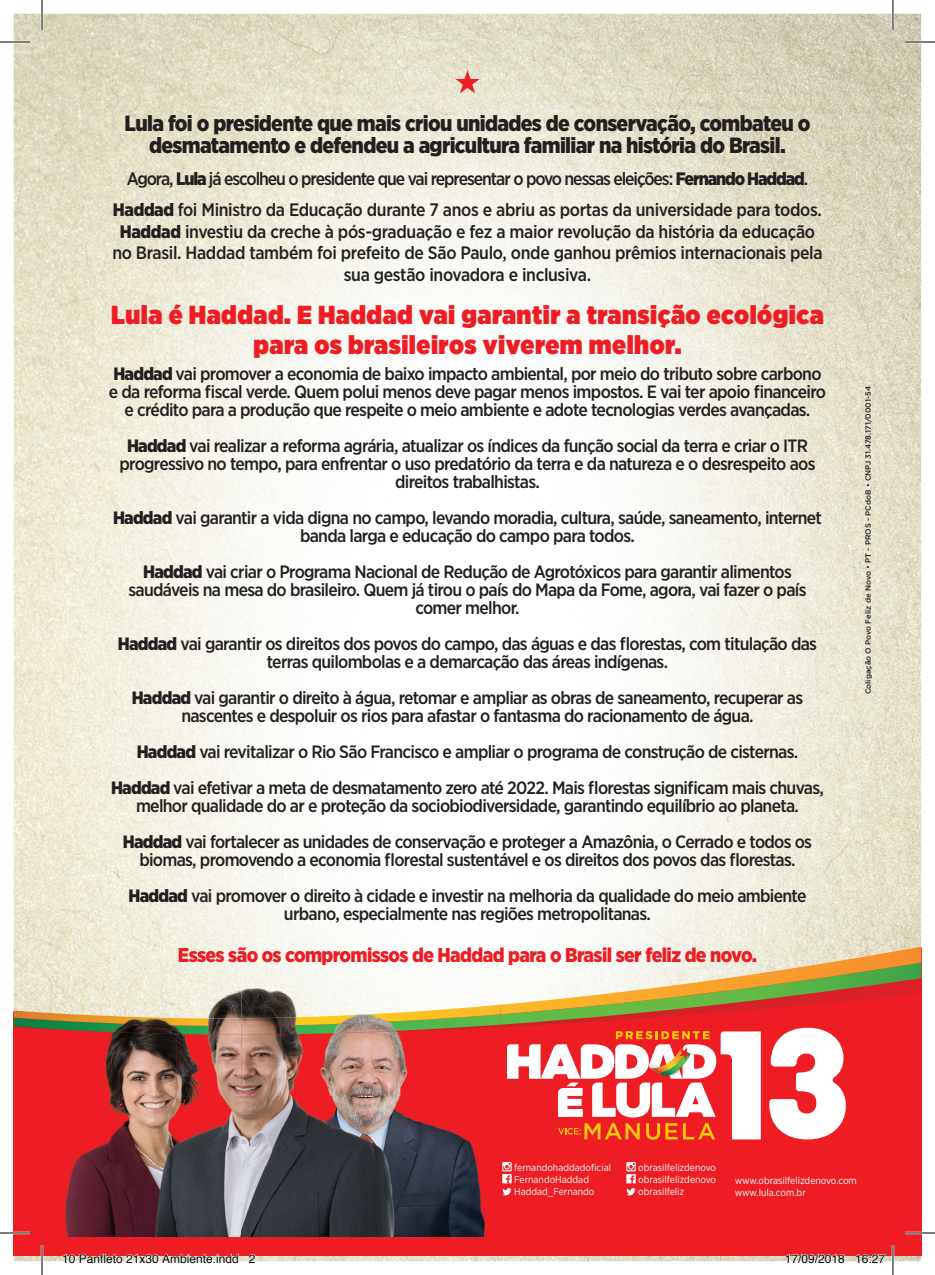
<style>
.page{position:relative;width:935px;height:1275px;background:#fff}
.page>*{position:absolute;margin:0;border:0;box-sizing:border-box;transform-origin:0 0}
.t1{font:900 26px/29.6px "Gotham Narrow";letter-spacing:.02em;color:#ee1d23;text-align:center}
.t2{font:900 22px/22.4px "Gotham Narrow";letter-spacing:-.03em;color:#231f20;text-align:center}
.t3{font:900 20px "Gotham Narrow";letter-spacing:-.03em;color:#ee1d23}
.t4{font:500 18px/21.6px "Gotham Narrow";letter-spacing:-.02em;color:#231f20;text-align:center}
.t5{font:500 18px/31.2px "Gotham Narrow";letter-spacing:-.04em;color:#231f20;text-align:center}
.t6{font:500 17.8px/18px "Gotham Narrow";letter-spacing:-.04em;color:#231f20;text-align:center}
.t7{font:12px "Helvetica";color:#000}
.t8{font:10px/12px "Gotham Narrow";color:#fff}
.t9{font:500 7.6px "Gotham";color:#231f20}
.s1{font-weight:900}
</style>
<div class="page">
<img style="left:14px;top:14px;width:907px;height:1247px">
<svg style="left:455px;top:70px;width:24px;height:23px"></svg>
<svg style="left:14px;top:925px;width:907px;height:330px;background:#ee5e5e"></svg>
<svg style="left:14px;top:962px;width:907px;height:66px"></svg>
<svg style="left:500px;top:974px;width:346px;height:40px"></svg>
<img style="left:47px;top:976px;width:65px;height:36px">
<img style="left:112px;top:976px;width:259px;height:36px">
<img style="left:371px;top:976px;width:65px;height:34px">
<img style="left:436px;top:976px;width:64px;height:28px">
<img style="left:47px;top:1034px;width:65px;height:202px">
<img style="left:112px;top:1034px;width:64px;height:202px">
<img style="left:176px;top:1034px;width:130px;height:62px">
<img style="left:306px;top:1034px;width:65px;height:62px">
<img style="left:371px;top:1034px;width:65px;height:62px">
<img style="left:436px;top:1019px;width:64px;height:77px">
<img style="left:176px;top:1096px;width:324px;height:140px">
<img style="left:436px;top:1024px;width:64px;height:8px">
<img style="left:47px;top:1026px;width:389px;height:8px">
<img style="left:47px;top:1012px;width:194px;height:14px">
<img style="left:241px;top:1010px;width:195px;height:16px">
<img style="left:436px;top:1004px;width:64px;height:15px">
<svg style="left:769px;top:1027px;width:76px;height:112px"></svg>
<svg style="left:507px;top:1031px;width:253px;height:108px"></svg>
<svg style="left:502px;top:1162px;width:9px;height:33px"></svg>
<svg style="left:626px;top:1162px;width:9px;height:33px"></svg>
<hr style="left:0;top:41px;width:30px;height:2px;background:#fff">
<hr style="left:904px;top:41px;width:30px;height:2px;background:#fff">
<hr style="left:0;top:1231px;width:30px;height:3px;background:#fff">
<hr style="left:904px;top:1231px;width:30px;height:3px;background:#fff">
<hr style="left:41px;top:0;width:2px;height:30px;background:#fff">
<hr style="left:41px;top:1245px;width:2px;height:30px;background:#fff">
<hr style="left:891px;top:0;width:3px;height:30px;background:#fff">
<hr style="left:891px;top:1245px;width:3px;height:30px;background:#fff">
<hr style="left:0;top:42px;width:30px;height:1px;background:#000">
<hr style="left:904px;top:42px;width:30px;height:1px;background:#000">
<hr style="left:0;top:1232px;width:30px;height:1px;background:#000">
<hr style="left:904px;top:1232px;width:30px;height:1px;background:#000">
<hr style="left:42px;top:0;width:1px;height:30px;background:#000">
<hr style="left:42px;top:1245px;width:1px;height:30px;background:#000">
<hr style="left:892px;top:0;width:1px;height:30px;background:#000">
<hr style="left:892px;top:1245px;width:1px;height:30px;background:#000">
<svg style="left:62px;top:1253px;width:177px;height:9px"></svg>
<svg style="left:248px;top:1253px;width:8px;height:9px"></svg>
<svg style="left:785px;top:1253px;width:60px;height:9px"></svg>
<svg style="left:855px;top:1253px;width:30px;height:9px"></svg>
<p class="t2" style="left:125px;top:111px;width:687px">Lula foi o presidente que mais criou unidades de conservação, combateu o desmatamento e defendeu a agricultura familiar na história do Brasil.</p>
<p class="t5" style="left:113px;top:163px;width:710px">Agora, <span class="s1">Lula</span> já escolheu o presidente que vai representar o povo nessas eleições: <span class="s1">Fernando Haddad</span>.<br><span class="s1">Haddad</span> foi Ministro da Educação durante 7 anos e abriu as portas da universidade para todos.</p>
<p class="t4" style="left:112px;top:220px;width:711px"><span class="s1">Haddad</span> investiu da creche à pós-graduação e fez a maior revolução da história da educação no Brasil. Haddad também foi prefeito de São Paulo, onde ganhou prêmios internacionais pela sua gestão inovadora e inclusiva.</p>
<h1 class="t1" style="left:111px;top:300px;width:714px">Lula é Haddad. E Haddad vai garantir a transição ecológica para os brasileiros viverem melhor.</h1>
<p class="t6" style="left:109px;top:364px;width:718px"><span class="s1">Haddad</span> vai promover a economia de baixo impacto ambiental, por meio do tributo sobre carbono e da reforma fiscal verde. Quem polui menos deve pagar menos impostos. E vai ter apoio financeiro e crédito para a produção que respeite o meio ambiente e adote tecnologias verdes avançadas.</p>
<p class="t6" style="left:119px;top:436px;width:697px"><span class="s1">Haddad</span> vai realizar a reforma agrária, atualizar os índices da função social da terra e criar o ITR progressivo no tempo, para enfrentar o uso predatório da terra e da natureza e o desrespeito aos direitos trabalhistas.</p>
<p class="t6" style="left:113px;top:508px;width:710px"><span class="s1">Haddad</span> vai garantir a vida digna no campo, levando moradia, cultura, saúde, saneamento, internet banda larga e educação do campo para todos.</p>
<p class="t6" style="left:128px;top:562px;width:679px"><span class="s1">Haddad</span> vai criar o Programa Nacional de Redução de Agrotóxicos para garantir alimentos saudáveis na mesa do brasileiro. Quem já tirou o país do Mapa da Fome, agora, vai fazer o país comer melhor.</p>
<p class="t6" style="left:118px;top:634px;width:700px"><span class="s1">Haddad</span> vai garantir os direitos dos povos do campo, das águas e das florestas, com titulação das terras quilombolas e a demarcação das áreas indígenas.</p>
<p class="t6" style="left:132px;top:688px;width:673px"><span class="s1">Haddad</span> vai garantir o direito à água, retomar e ampliar as obras de saneamento, recuperar as nascentes e despoluir os rios para afastar o fantasma do racionamento de água.</p>
<p class="t6" style="left:111px;top:733px;width:714px;line-height:36px"><span class="s1">Haddad</span> vai revitalizar o Rio São Francisco e ampliar o programa de construção de cisternas.<br><span class="s1">Haddad</span> vai efetivar a meta de desmatamento zero até 2022. Mais florestas significam mais chuvas,</p>
<p class="t6" style="left:123px;top:787px;width:690px;line-height:36px">melhor qualidade do ar e proteção da sociobiodiversidade, garantindo equilíbrio ao planeta.<br><span class="s1">Haddad</span> vai fortalecer as unidades de conservação e proteger a Amazônia, o Cerrado e todos os</p>
<p class="t6" style="left:128px;top:841px;width:679px;line-height:36px">biomas, promovendo a economia florestal sustentável e os direitos dos povos das florestas.<br><span class="s1">Haddad</span> vai promover o direito à cidade e investir na melhoria da qualidade do meio ambiente</p>
<p class="t6" style="left:284px;top:904px;width:368px">urbano, especialmente nas regiões metropolitanas.</p>
<p class="t3" style="left:178px;top:941px;width:580px">Esses são os compromissos de Haddad para o Brasil ser feliz de novo.</p>
<p class="t9" style="left:863px;top:694px;width:309px;rotate:-90deg">Coligação O Povo Feliz de Novo • PT - PROS - PCdoB • CNPJ 31.478.171/0001-54</p>
<p class="t8" style="left:514px;top:1161px;width:98px">fernandohaddadoficial<br>FernandoHaddad<br>Haddad_Fernando</p>
<p class="t8" style="left:638px;top:1161px;width:79px;text-align:justify">obrasilfelizdenovo obrasilfelizdenovo obrasilfeliz</p>
<p class="t8" style="left:734px;top:1174px;width:124px">www.obrasilfelizdenovo.com www.lula.com.br</p>
<p class="t7" style="left:62px;top:1249px;width:195px">10 Panfleto 21x30 Ambiente.indd 2</p>
<p class="t7" style="left:784px;top:1249px;width:102px">17/09/2018 16:27</p>
</div>
